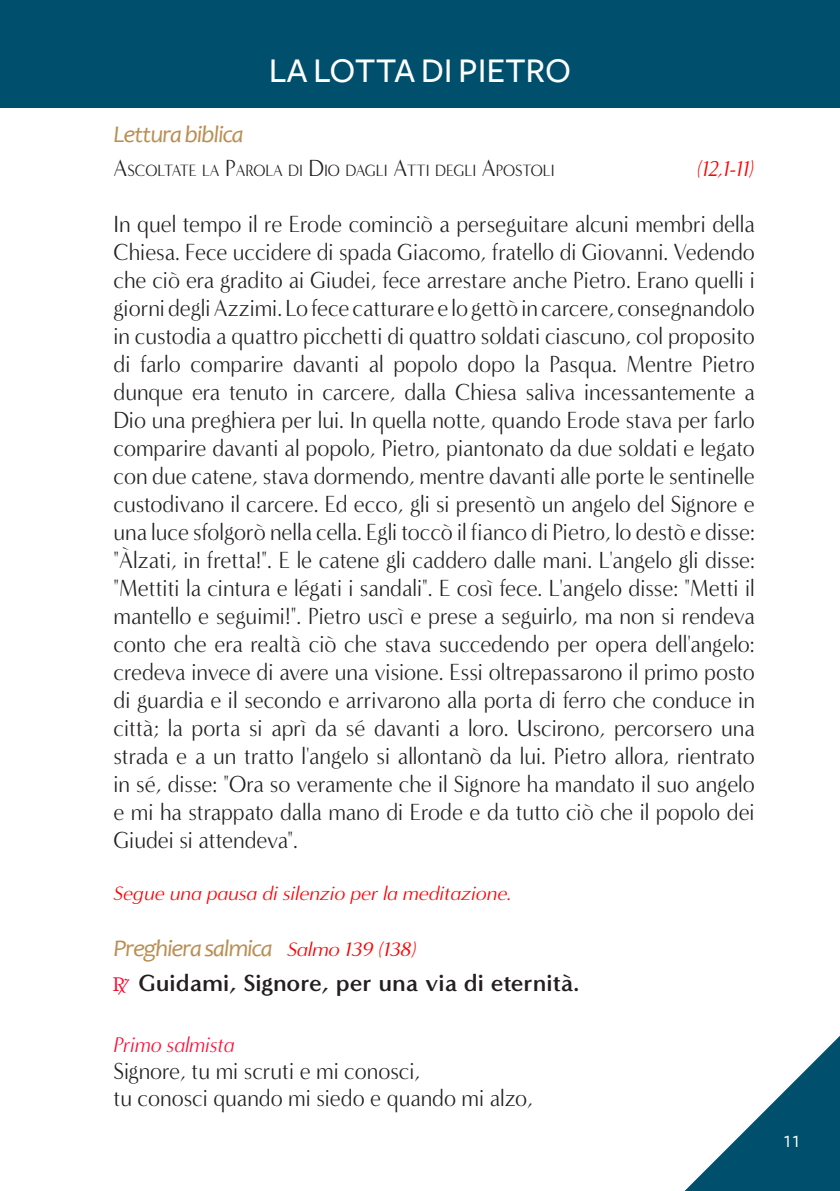
<style>
.page{position:relative;width:840px;height:1191px;background:#fff}
.page>*{position:absolute;margin:0;border:0;box-sizing:border-box;transform-origin:0 0}
.Titolone{font:36px "Freight Sans Medium SC";color:#fff}
.Preghiera{font:24px/28px "Minerva Modern";color:#231f20;text-align:justify;scale:.92 1}
.Titoletto_2{font:italic 24px "Candara";letter-spacing:-.05em;color:#bb8f53;scale:1.04 1}
.Risposta{font:700 24px "Minerva Modern";color:#231f20}
.Il_Presidente{font:italic 21.8px "Minerva Modern";color:#ff0d34;scale:.92 1}
.Preghiera-2{font:italic 21.8px "Minerva Modern";color:#f00;scale:.92 1}
.Rubrica{font:italic 20px "Minerva Modern";color:#f00}
.t1{font:18px "Freight Sans Medium SC";color:#fff;scale:.95 1}
.Preghiera-3{font:16.8px "Minerva Modern";color:#231f20;scale:.92 1}
.s1{font-size:24px}
.s2{font-family:"Minerva Modern";font-size:20px;color:#f00}
.s3{font-family:"liturgy";font-weight:400;font-size:20px;color:#ff0029}
</style>
<div class="page">
<svg style="left:684px;top:1036px;width:155px;height:155px"></svg>
<div style="left:0;top:0;width:839px;height:108px;background:#004f6c"></div>
<p class="Titolone" style="left:269px;top:51px;width:303px">LA LOTTA DI PIETRO</p>
<p class="Titoletto_2" style="left:113px;top:119px;width:127px">Lettura biblica</p>
<p class="Preghiera-3" style="left:113px;top:160px;width:481px"><span class="s1">A</span>SCOLTATE LA <span class="s1">P</span>AROLA DI <span class="s1">D</span>IO DAG LI <span class="s1">A</span>TTI DEGLI <span class="s1">A</span>POSTOLI</p>
<p class="Preghiera-2" style="left:696px;top:156px;width:63px">(12,1-11)</p>
<p class="Preghiera" style="left:113px;top:210px;width:698px">In quel tempo il re Erode cominciò a perseguitare alcuni membri della Chiesa. Fece uccidere di spada Giacomo, fratello di Giovanni. Vedendo che ciò era gradito ai Giudei, fece arrestare anche Pietro. Erano quelli i giorni degli Azzimi. Lo fece catturare e lo gettò in carcere, consegnandolo in custodia a quattro picchetti di quattro soldati ciascuno, col proposito di farlo comparire davanti al popolo dopo la Pasqua. Mentre Pietro dunque era tenuto in carcere, dalla Chiesa saliva incessantemente a Dio una preghiera per lui. In quella notte, quando Erode stava per farlo comparire davanti al popolo, Pietro, piantonato da due soldati e legato con due catene, stava dormendo, mentre davanti alle porte le sentinelle custodivano il carcere. Ed ecco, gli si presentò un angelo del Signore e una luce sfolgorò nella cella. Egli toccò il fianco di Pietro, lo destò e disse: "Àlzati, in fretta!". E le catene gli caddero dalle mani. L'angelo gli disse: "Mettiti la cintura e légati i sandali". E così fece. L'angelo disse: "Metti il mantello e seguimi!". Pietro uscì e prese a seguirlo, ma non si rendeva conto che era realtà ciò che stava succedendo per opera dell'angelo: credeva invece di avere una visione. Essi oltrepassarono il primo posto di guardia e il secondo e arrivarono alla porta di ferro che conduce in città; la porta si aprì da sé davanti a loro. Uscirono, percorsero una strada e a un tratto l'angelo si allontanò da lui. Pietro allora, rientrato in sé, disse: "Ora so veramente che il Signore ha mandato il suo angelo e mi ha strappato dalla mano di Erode e da tutto ciò che il popolo dei Giudei si attendeva".</p>
<p class="Rubrica" style="left:113px;top:882px;width:399px">Segue una pausa di silenzio per la meditazione.</p>
<p class="Titoletto_2" style="left:113px;top:933px;width:292px">Preghiera salmica <span class="s2">Salmo 139 (138)</span></p>
<p class="Risposta" style="left:113px;top:968px;width:467px"><span class="s3">R/</span> Guidami, Signore, per una via di eternità.</p>
<p class="Il_Presidente" style="left:113px;top:1031px;width:133px">Primo salmista</p>
<p class="Preghiera" style="left:113px;top:1056px;width:335px">Signore, tu mi scruti e mi conosci,</p>
<p class="Preghiera" style="left:113px;top:1083px;width:457px">tu conosci quando mi siedo e quando mi alzo,</p>
<p class="t1" style="left:782px;top:1131px;width:19px">11</p>
</div>
